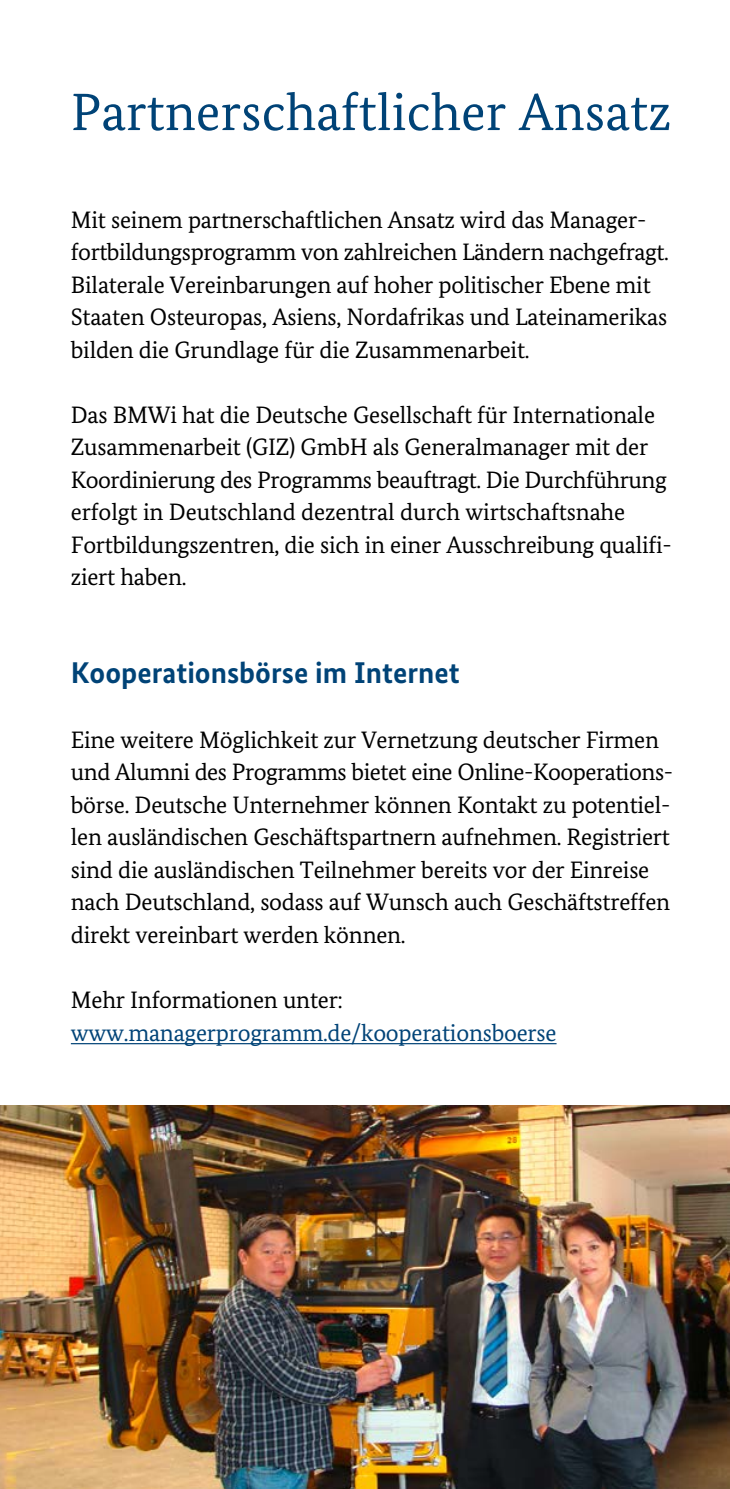
<style>
.page{position:relative;width:730px;height:1489px;background:#fff}
.page>*{position:absolute;margin:0;border:0;box-sizing:border-box;transform-origin:0 0}
.t1{font:52.5px "Bundes Serif";letter-spacing:.005em;color:#004377}
.t2{font:700 30px "Bundes Sans";color:#004377}
.t3{font:23.75px/32.5px "Bundes Serif";letter-spacing:-.01em;color:#000}
.t4{font:23.75px "Bundes Serif";letter-spacing:-.01em;color:#004377}
</style>
<div class="page">
<hr style="left:71px;top:1043px;width:485px;height:1px;background:#004377">
<img style="left:0;top:1105px;width:730px;height:383px">
<h1 class="t1" style="left:71px;top:80px;width:602px">Partnerschaftlicher Ansatz</h1>
<p class="t3" style="left:71px;top:203px;width:599px">Mit seinem partnerschaftlichen Ansatz wird das Manager&shy;fortbildungsprogramm von zahlreichen Ländern nachgefragt.<br>Bilaterale Vereinbarungen auf hoher politischer Ebene mit Staaten Osteuropas, Asiens, Nordafrikas und Lateinamerikas bilden die Grundlage für die Zusammenarbeit.</p>
<p class="t3" style="left:71px;top:398px;width:602px">Das BMWi hat die Deutsche Gesellschaft für Internationale Zusammenarbeit (GIZ) GmbH als Generalmanager mit der Koordinierung des Programms beauftragt. Die Durchführung erfolgt in Deutschland dezentral durch wirtschaftsnahe Fortbildungszentren, die sich in einer Ausschreibung qualifi&shy;ziert haben.</p>
<p class="t2" style="left:71px;top:654px;width:390px">Kooperationsbörse im Internet</p>
<p class="t3" style="left:71px;top:723px;width:601px">Eine weitere Möglichkeit zur Vernetzung deutscher Firmen und Alumni des Programms bietet eine Online-Kooperations&shy;börse. Deutsche Unternehmer können Kontakt zu potentiel&shy;len ausländischen Geschäftspartnern aufnehmen. Registriert sind die ausländischen Teilnehmer bereits vor der Einreise nach Deutschland, sodass auf Wunsch auch Geschäftstreffen direkt vereinbart werden können.</p>
<p class="t3" style="left:71px;top:983px;width:274px">Mehr Informationen unter:</p>
<p class="t4" style="left:71px;top:1017px;width:487px">www.managerprogramm.de/kooperationsboerse</p>
</div>
